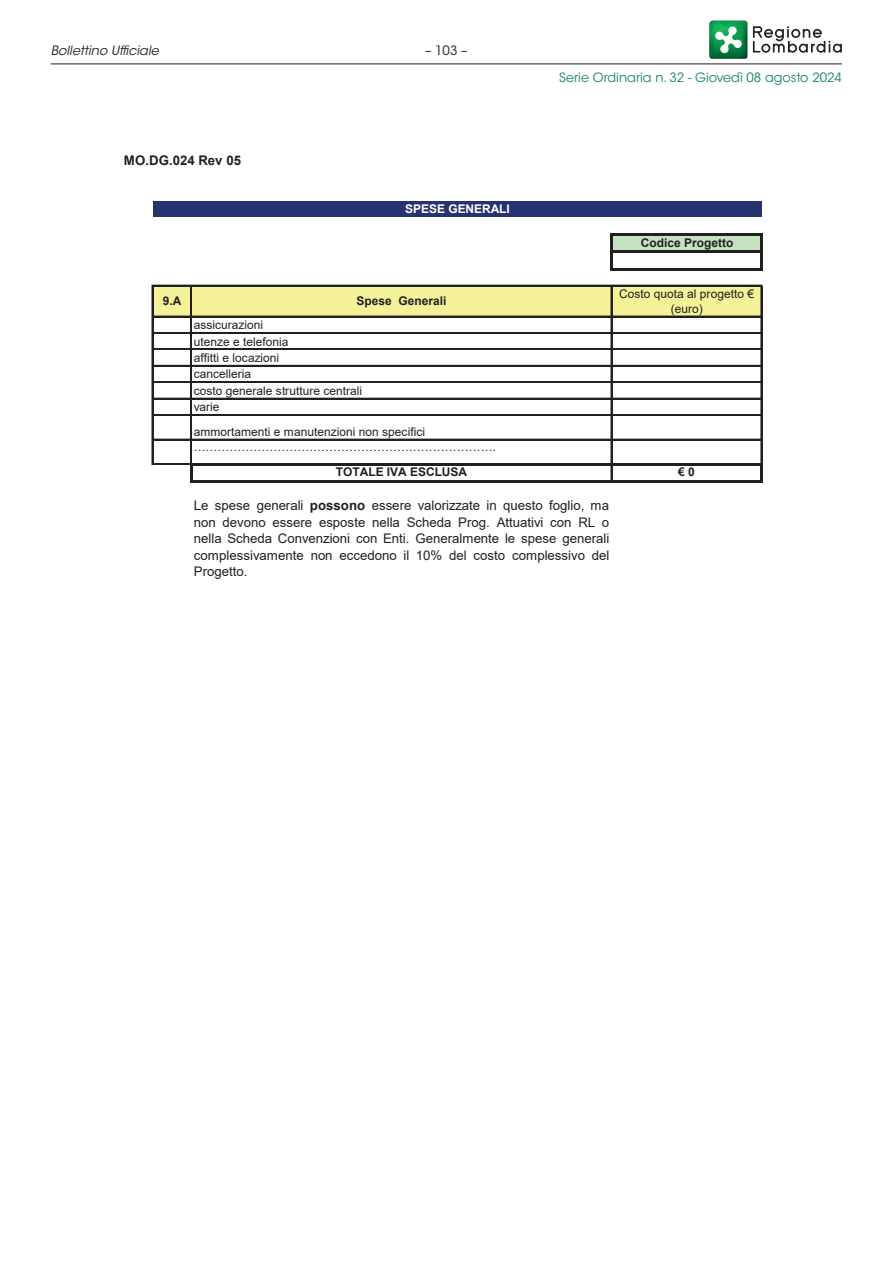
<style>
.page{position:relative;width:893px;height:1263px;background:#fff}
.page>*{position:absolute;margin:0;border:0;box-sizing:border-box;transform-origin:0 0}
.t1{font:13.2px/16.5px "Arial";color:#231f20;text-align:justify}
.t2{font:700 13.2px "Arial";color:#231f20}
.t3{font:12.9px "ITC Avant Garde Std";color:#188b56}
.t4{font:italic 12.9px "ITC Avant Garde Std";color:#231f20}
.t5{font:12.9px "ITC Avant Garde Std";color:#231f20}
.t6{font:12px/16.4px "Arial";letter-spacing:.005em;color:#231f20}
.t7{font:700 12px "Arial";color:#231f20}
.t8{font:700 12px "Arial";color:#fff}
.s1{font-weight:700}
</style>
<div class="page">
<svg style="left:753px;top:26px;width:89px;height:27px"></svg>
<img style="left:709px;top:20px;width:38px;height:39px">
<svg style="left:715px;top:26px;width:27px;height:28px"></svg>
<hr style="left:51px;top:64px;width:791px;height:1px;background:#231f20">
<div style="left:153px;top:201px;width:609px;height:16px;background:#26336f"></div>
<div style="left:611px;top:235px;width:151px;height:17px;background:#c2e2c0"></div>
<div style="left:153px;top:286px;width:609px;height:31px;background:#f5f198"></div>
<hr style="left:610px;top:233px;width:3px;height:38px;background:#231f20">
<hr style="left:760px;top:236px;width:3px;height:35px;background:#231f20">
<hr style="left:153px;top:463px;width:37px;height:1px;background:#231f20">
<hr style="left:153px;top:464px;width:37px;height:1px;background:#231f20">
<hr style="left:190px;top:286px;width:1px;height:177px;background:#231f20">
<hr style="left:191px;top:286px;width:1px;height:177px;background:#231f20">
<hr style="left:611px;top:286px;width:1px;height:177px;background:#231f20">
<hr style="left:761px;top:286px;width:1px;height:177px;background:#231f20">
<svg style="left:611px;top:466px;width:1px;height:14px"></svg>
<hr style="left:760px;top:466px;width:3px;height:17px;background:#231f20">
<hr style="left:152px;top:285px;width:1px;height:180px;background:#231f20">
<hr style="left:190px;top:463px;width:3px;height:20px;background:#231f20">
<hr style="left:613px;top:233px;width:150px;height:3px;background:#231f20">
<hr style="left:613px;top:251px;width:150px;height:2px;background:#231f20">
<hr style="left:613px;top:268px;width:150px;height:3px;background:#231f20">
<hr style="left:153px;top:285px;width:609px;height:1px;background:#231f20">
<hr style="left:153px;top:316px;width:609px;height:1px;background:#231f20">
<hr style="left:153px;top:332px;width:609px;height:2px;background:#231f20">
<hr style="left:153px;top:349px;width:609px;height:1px;background:#231f20">
<hr style="left:153px;top:365px;width:609px;height:2px;background:#231f20">
<hr style="left:153px;top:381px;width:609px;height:1px;background:#231f20">
<hr style="left:153px;top:382px;width:609px;height:1px;background:#231f20">
<hr style="left:153px;top:398px;width:609px;height:1px;background:#231f20">
<hr style="left:153px;top:414px;width:609px;height:1px;background:#231f20">
<hr style="left:153px;top:415px;width:609px;height:1px;background:#231f20">
<hr style="left:153px;top:439px;width:609px;height:1px;background:#231f20">
<hr style="left:193px;top:463px;width:570px;height:3px;background:#231f20">
<hr style="left:193px;top:480px;width:570px;height:3px;background:#231f20">
<p class="t4" style="left:51px;top:43px;width:110px">Bollettino Ufficiale</p>
<p class="t2" style="left:124px;top:153px;width:119px">MO.DG.024 Rev 05</p>
<p class="t5" style="left:425px;top:45px;width:44px">– 103 –</p>
<p class="t8" style="left:405px;top:202px;width:106px">SPESE GENERALI</p>
<p class="t3" style="left:559px;top:72px;width:284px">Serie Ordinaria n. 32 - Giovedì 08 agosto 2024</p>
<p class="t7" style="left:641px;top:237px;width:94px">Codice Progetto</p>
<p class="t7" style="left:163px;top:295px;width:20px">9.A</p>
<p class="t7" style="left:357px;top:295px;width:91px">Spese Generali</p>
<p class="t6" style="left:619px;top:286px;width:136px;line-height:14.9px;text-align:center">Costo quota al progetto € (euro)</p>
<p class="t6" style="left:194px;top:317px;width:170px">assicurazioni<br>utenze e telefonia<br>affitti e locazioni<br>cancelleria<br>costo generale strutture centrali varie</p>
<p class="t6" style="left:194px;top:424px;width:304px;line-height:15.5px">ammortamenti e manutenzioni non specifici ………………………………………………………………….</p>
<p class="t7" style="left:336px;top:466px;width:133px">TOTALE IVA ESCLUSA</p>
<p class="t7" style="left:678px;top:466px;width:18px">€ 0</p>
<p class="t1" style="left:194px;top:497px;width:417px">Le spese generali <span class="s1">possono</span> essere valorizzate in questo foglio, ma non devono essere esposte nella Scheda Prog. Attuativi con RL o nella Scheda Convenzioni con Enti. Generalmente le spese generali complessivamente non eccedono il 10% del costo complessivo del Progetto.</p>
</div>
